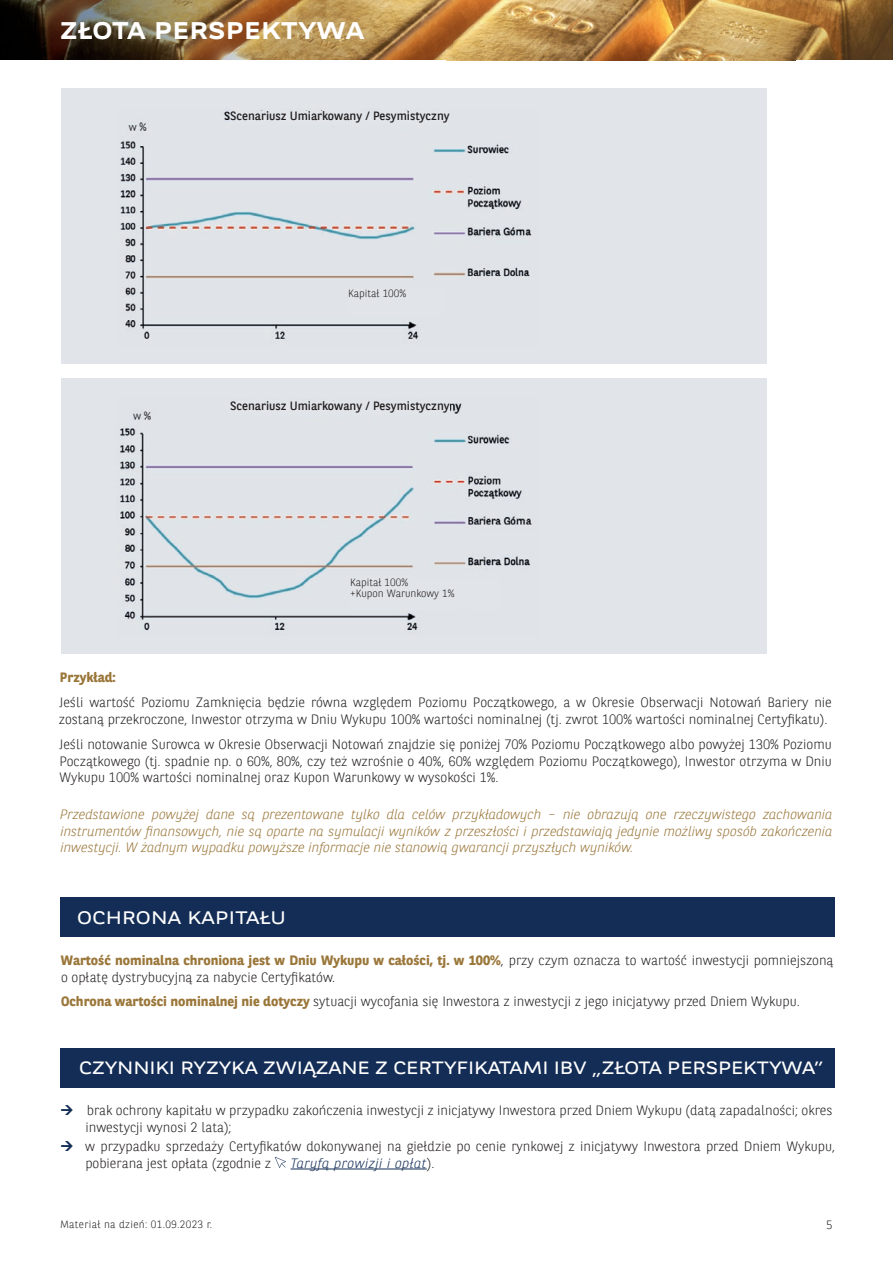
<style>
.page{position:relative;width:893px;height:1263px;background:#fff}
.page>*{position:absolute;margin:0;border:0;box-sizing:border-box;transform-origin:0 0}
.t1{font:700 24px "BNPP Expanded Sans";letter-spacing:.01em;color:#fff}
.t2{font:18px "BNPP Expanded Sans";letter-spacing:.01em;color:#fff}
.t3{font:17.7px "BNPP Expanded Sans";letter-spacing:-.01em;color:#fff}
.t4{font:300 13.5px/16.5px "BNPP Sans";color:#231f20}
.t5{font:italic 300 13.5px/16.5px "BNPP Sans";color:#9a7639;text-align:justify}
.t6{font:italic 300 13.5px "BNPP Sans";letter-spacing:.03em;color:#132d56}
.t7{font:700 13.5px "BNPP Sans";color:#9a7639}
.t8{font:12px "BNPP Sans";color:#231f20}
.t9{font:300 12px "BNPP Sans";color:#231f20}
.t10{font:300 10.5px/11.6px "BNPP Sans";color:#231f20}
.t11{font:300 10.5px "BNPP Sans";letter-spacing:.03em;color:#231f20}
.s1{font-weight:700;color:#9a7639}
.s2{font-style:normal;color:#231f20}
</style>
<div class="page">
<img style="left:0;top:59px;width:795px;height:1px">
<img style="left:0;top:0;width:795px;height:59px">
<img style="left:795px;top:0;width:98px;height:60px">
<div style="left:60px;top:898px;width:774px;height:39px;background:#132d56"></div>
<hr style="left:291px;top:1169px;width:136px;height:1px;background:#132d56">
<svg style="left:275px;top:1157px;width:11px;height:11px"></svg>
<div style="left:61px;top:1048px;width:774px;height:39px;background:#132d56"></div>
<div style="left:61px;top:88px;width:705px;height:275px;background:#e1e5e9"></div>
<div style="left:61px;top:378px;width:705px;height:275px;background:#e1e5e9"></div>
<img style="left:120px;top:108px;width:412px;height:231px">
<img style="left:120px;top:400px;width:412px;height:231px">
<div style="left:348px;top:289px;width:94px;height:25px;background:#e1e5e9"></div>
<div style="left:350px;top:578px;width:148px;height:31px;background:#e1e5e9"></div>
<div style="left:230px;top:111px;width:220px;height:13px;background:#e1e5e9"></div>
<div style="left:230px;top:401px;width:220px;height:13px;background:#e1e5e9"></div>
<h1 class="t1" style="left:60px;top:14px;width:306px">ZŁOTA PERSPEKTYWA</h1>
<p class="t8" style="left:230px;top:107px;width:221px">Scenariusz Umiarkowany / Pesymistyczny</p>
<p class="t10" style="left:348px;top:287px;width:59px">Kapitał 100%</p>
<p class="t8" style="left:230px;top:397px;width:221px">Scenariusz Umiarkowany / Pesymistyczny</p>
<p class="t10" style="left:350px;top:576px;width:106px">Kapitał 100%<br>+Kupon Warunkowy 1%</p>
<p class="t7" style="left:60px;top:668px;width:57px">Przykład:</p>
<p class="t4" style="left:59px;top:694px;width:774px">Jeśli wartość Poziomu Zamknięcia będzie równa względem Poziomu Początkowego, a w Okresie Obserwacji Notowań Bariery nie zostaną przekroczone, Inwestor otrzyma w Dniu Wykupu 100% wartości nominalnej (tj. zwrot 100% wartości nominalnej Certyfikatu).</p>
<p class="t4" style="left:59px;top:736px;width:774px;text-align:justify">Jeśli notowanie Surowca w Okresie Obserwacji Notowań znajdzie się poniżej 70% Poziomu Początkowego albo powyżej 130% Poziomu Początkowego (tj. spadnie np. o 60%, 80%, czy też wzrośnie o 40%, 60% względem Poziomu Początkowego), Inwestor otrzyma w Dniu Wykupu 100% wartości nominalnej oraz Kupon Warunkowy w wysokości 1%.</p>
<p class="t5" style="left:60px;top:806px;width:774px">Przedstawione powyżej dane są prezentowane tylko dla celów przykładowych – nie obrazują one rzeczywistego zachowania instrumentów finansowych, nie są oparte na symulacji wyników z przeszłości i przedstawiają jedynie możliwy sposób zakończenia inwestycji. W żadnym wypadku powyższe informacje nie stanowią gwarancji przyszłych wyników.</p>
<h2 class="t2" style="left:77px;top:905px;width:210px">OCHRONA KAPITAŁU</h2>
<p class="t4" style="left:61px;top:952px;width:774px"><span class="s1">Wartość nominalna chroniona jest w Dniu Wykupu w całości, tj. w 100%</span>, przy czym oznacza to wartość inwestycji pomniejszoną o opłatę dystrybucyjną za nabycie Certyfikatów.</p>
<p class="t4" style="left:61px;top:992px;width:740px"><span class="s1">Ochrona wartości nominalnej nie dotyczy</span> sytuacji wycofania się Inwestora z inwestycji z jego inicjatywy przed Dniem Wykupu.</p>
<h3 class="t3" style="left:79px;top:1056px;width:746px">CZYNNIKI RYZYKA ZWIĄZANE Z CERTYFIKATAMI IBV „ZŁOTA PERSPEKTYWA”</h3>
<p class="t4" style="left:85px;top:1102px;width:748px">brak ochrony kapitału w przypadku zakończenia inwestycji z inicjatywy Inwestora przed Dniem Wykupu (datą zapadalności; okres inwestycji wynosi 2 lata);</p>
<p class="t4" style="left:85px;top:1138px;width:751px">w przypadku sprzedaży Certyfikatów dokonywanej na giełdzie po cenie rynkowej z inicjatywy Inwestora przed Dniem Wykupu, pobierana jest opłata (zgodnie z</p>
<p class="t6" style="left:291px;top:1154px;width:145px">Taryfą prowizji i opłat<span class="s2">).</span></p>
<p class="t11" style="left:60px;top:1217px;width:154px">Materiał na dzień: 01.09.2023 r.</p>
<p class="t9" style="left:826px;top:1216px;width:8px">5</p>
</div>
